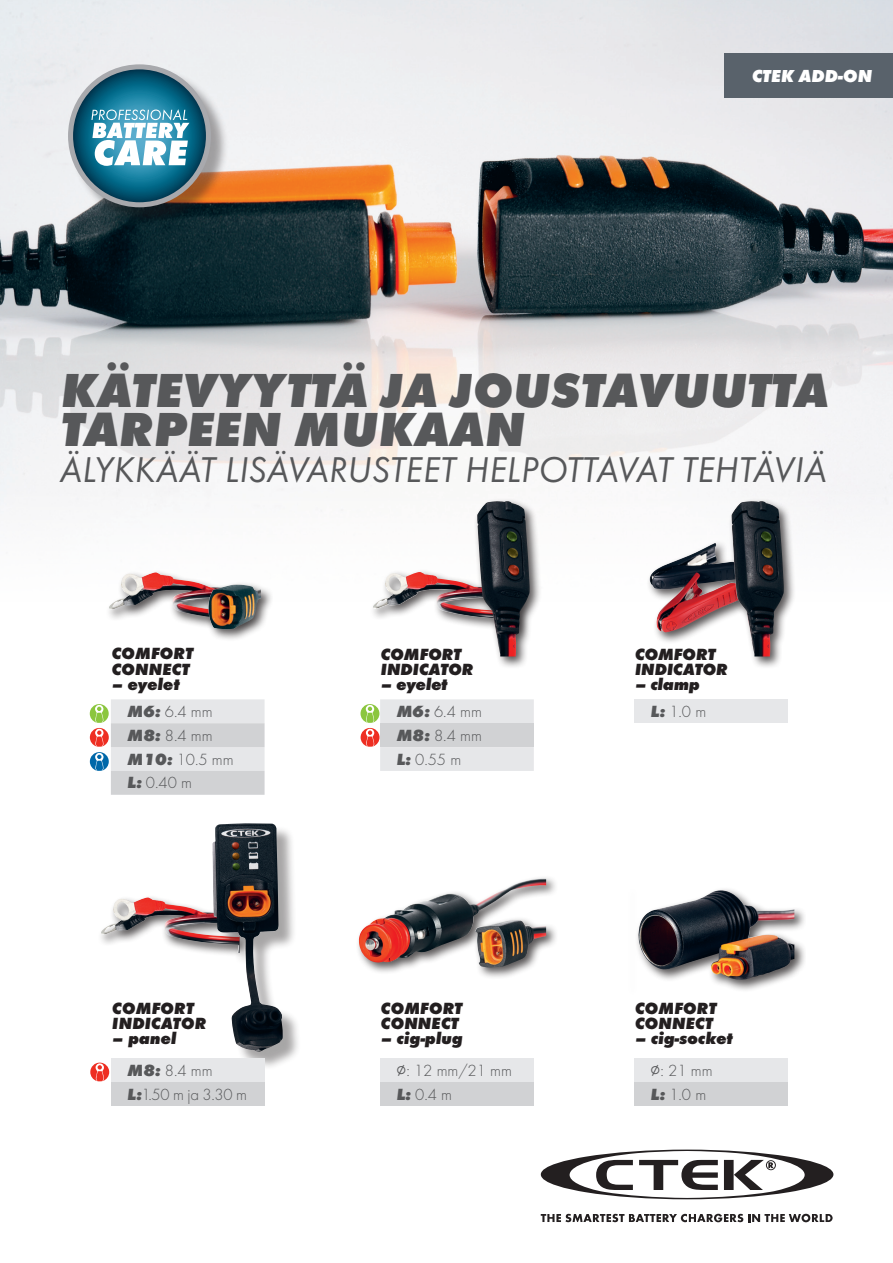
<style>
.page{position:relative;width:893px;height:1263px;background:#fff}
.page>*{position:absolute;margin:0;border:0;box-sizing:border-box;transform-origin:0 0}
.t1{font:italic 700 expanded 49.65px/39px "Futura";color:#57585a}
.t2{font:37.2px "Futura Boo Obl";color:#57585a}
.t3{font:italic 700 expanded 18px "Futura";color:#fff}
.t4{font:italic 700 expanded 16.8px/15px "Futura";color:#231f20}
.t5{font:300 16.8px/23.9px "Futura";color:#57585a}
.s1{font-weight:700;font-style:italic;font-stretch:expanded}
</style>
<div class="page">
<img style="left:0;top:0;width:893px;height:512px">
<div style="left:724px;top:53px;width:169px;height:45px;background:#59626b"></div>
<svg style="left:541px;top:1149px;width:292px;height:50px"></svg>
<svg style="left:541px;top:1214px;width:292px;height:8px"></svg>
<div style="left:70px;top:67px;width:159px;height:159px;background:#231f20;opacity:.4"></div>
<svg style="left:68px;top:62px;width:143px;height:148px;background:#6b98a7"></svg>
<svg style="left:90px;top:1062px;width:19px;height:19px"></svg>
<img style="left:101px;top:897px;width:111px;height:56px">
<div style="left:105px;top:569px;width:155px;height:62px;background:#231f20;opacity:.75"></div>
<img style="left:108px;top:571px;width:140px;height:48px">
<div style="left:355px;top:875px;width:203px;height:105px;background:#231f20;opacity:.75"></div>
<img style="left:359px;top:879px;width:187px;height:88px">
<img style="left:373px;top:571px;width:100px;height:55px">
<div style="left:473px;top:497px;width:69px;height:172px;background:#231f20;opacity:.75"></div>
<img style="left:477px;top:501px;width:53px;height:155px">
<div style="left:625px;top:881px;width:181px;height:114px;background:#231f20;opacity:.75"></div>
<img style="left:637px;top:890px;width:157px;height:90px">
<div style="left:204px;top:580px;width:69px;height:61px;background:#231f20;opacity:.75"></div>
<img style="left:208px;top:584px;width:53px;height:45px">
<div style="left:645px;top:539px;width:143px;height:105px;background:#231f20;opacity:.75"></div>
<img style="left:649px;top:543px;width:79px;height:90px">
<div style="left:728px;top:497px;width:68px;height:172px;background:#231f20;opacity:.75"></div>
<img style="left:731px;top:501px;width:53px;height:155px">
<div style="left:214px;top:825px;width:87px;height:245px;background:#231f20;opacity:.4"></div>
<img style="left:212px;top:823px;width:71px;height:229px">
<svg style="left:90px;top:699px;width:175px;height:96px;background:#dadbdc"></svg>
<div style="left:380px;top:1058px;width:154px;height:24px;background:#e6e7e9"></div>
<div style="left:380px;top:1082px;width:154px;height:24px;background:#d1d2d4"></div>
<div style="left:634px;top:1058px;width:154px;height:24px;background:#e6e7e9"></div>
<div style="left:634px;top:1082px;width:154px;height:24px;background:#d1d2d4"></div>
<svg style="left:360px;top:699px;width:174px;height:72px;background:#e6e4e1"></svg>
<div style="left:380px;top:723px;width:154px;height:24px;background:#d1d2d4"></div>
<div style="left:634px;top:699px;width:154px;height:24px;background:#e6e7e9"></div>
<div style="left:111px;top:1058px;width:154px;height:24px;background:#e6e7e9"></div>
<div style="left:111px;top:1082px;width:154px;height:24px;background:#d1d2d4"></div>
<p class="t3" style="left:751px;top:65px;width:122px">CTEK ADD-ON</p>
<h1 class="t1" style="left:59px;top:370px;width:770px">KÄTEVYYTTÄ JA JOUSTAVUUTTA<br>TARPEEN MUKAAN</h1>
<h2 class="t2" style="left:59px;top:448px;width:768px">ÄLYKKÄÄT LISÄVARUSTEET HELPOTTAVAT TEHTÄVIÄ</h2>
<p class="t4" style="left:111px;top:646px;width:83px">COMFORT<br>CONNECT</p>
<p class="t4" style="left:111px;top:676px;width:69px">– eyelet</p>
<p class="t5" style="left:127px;top:699px;width:108px"><span class="s1">M6:</span> 6.4 mm<br><span class="s1">M8:</span> 8.4 mm<br><span class="s1">M10:</span> 10.5 mm<br><span class="s1">L:</span> 0.40 m</p>
<p class="t4" style="left:112px;top:1001px;width:96px">COMFORT<br>INDICATOR</p>
<p class="t4" style="left:112px;top:1031px;width:66px">– panel</p>
<p class="t5" style="left:127px;top:1058px;width:122px"><span class="s1">M8:</span> 8.4 mm<br><span class="s1">L:</span>1.50 m ja 3.30 m</p>
<p class="t4" style="left:380px;top:646px;width:94px">COMFORT<br>INDICATOR</p>
<p class="t4" style="left:380px;top:676px;width:68px">– eyelet</p>
<p class="t4" style="left:634px;top:646px;width:94px">COMFORT<br>INDICATOR</p>
<p class="t4" style="left:634px;top:676px;width:67px">– clamp</p>
<p class="t5" style="left:396px;top:699px;width:87px;text-align:justify"><span class="s1">M6:</span> 6.4 mm <span class="s1">M8:</span> 8.4 mm <span class="s1">L:</span> 0.55 m</p>
<p class="t5" style="left:650px;top:699px;width:58px"><span class="s1">L:</span> 1.0 m</p>
<p class="t4" style="left:380px;top:1001px;width:83px">COMFORT<br>CONNECT</p>
<p class="t4" style="left:380px;top:1031px;width:84px">– cig-plug</p>
<p class="t4" style="left:634px;top:1001px;width:83px">COMFORT<br>CONNECT</p>
<p class="t4" style="left:634px;top:1031px;width:99px">– cig-socket</p>
<p class="t5" style="left:396px;top:1058px;width:118px">∅: 12 mm/21 mm<br><span class="s1">L:</span> 0.4 m</p>
<p class="t5" style="left:650px;top:1058px;width:64px">∅: 21 mm<br><span class="s1">L:</span> 1.0 m</p>
</div>
